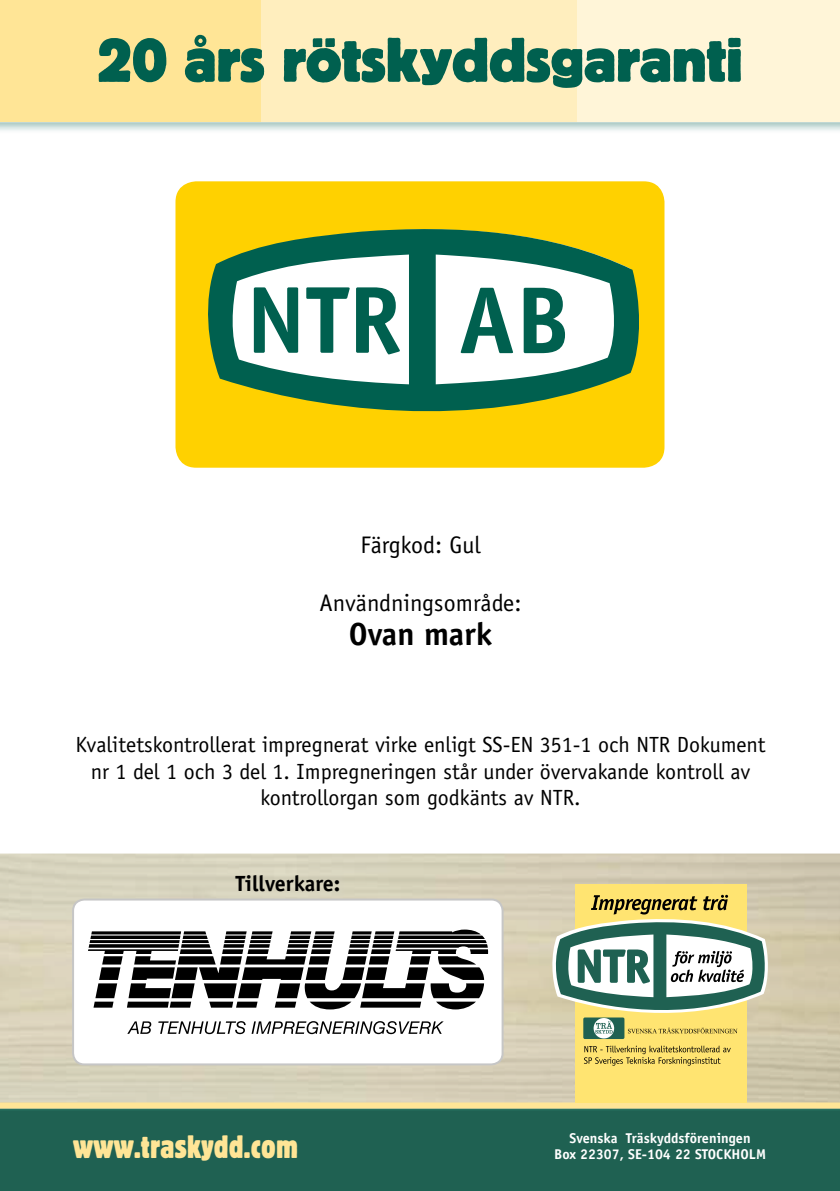
<style>
.page{position:relative;width:840px;height:1191px;background:#fff}
.page>*{position:absolute;margin:0;border:0;box-sizing:border-box;transform-origin:0 0}
.t1{font:700 62.2px "Block Berthold BQ";color:#00604f;scale:.95 1}
.t2{font:condensed 32px "Block Berthold BQ";letter-spacing:.01em;color:#ffe596}
.t3{font:700 32px "Officina Sans";color:#000}
.t4{font:24px "Officina Sans";color:#000}
.t5{font:22px/26.4px "Officina Sans";color:#000;text-align:center}
.t6{font:700 22px "Officina Sans";color:#000}
.t7{font:700 14.2px/16.8px "Officina Sans";color:#fff;text-align:center}
</style>
<div class="page">
<div style="left:175px;top:181px;width:489px;height:287px;background:#ffd100;border-radius:21px"></div>
<svg style="left:208px;top:229px;width:431px;height:183px"></svg>
<svg style="left:254px;top:287px;width:44px;height:66px;background:#58978c"></svg>
<svg style="left:306px;top:287px;width:43px;height:66px;background:#95bdb6"></svg>
<svg style="left:356px;top:287px;width:43px;height:67px;background:#59978c"></svg>
<svg style="left:460px;top:288px;width:53px;height:65px;background:#87b4ac"></svg>
<svg style="left:523px;top:288px;width:41px;height:65px;background:#438a7d"></svg>
<div style="left:0;top:1108px;width:839px;height:83px;background:#1f6152"></div>
<div style="left:0;top:1102px;width:839px;height:6px;background:#ffe596"></div>
<div style="left:574px;top:884px;width:171px;height:218px;background:#ffe471"></div>
<div style="left:583px;top:1017px;width:41px;height:22px;background:#1f6152;border-radius:2px"></div>
<svg style="left:593px;top:1018px;width:20px;height:20px"></svg>
<svg style="left:552px;top:895px;width:215px;height:138px"></svg>
<svg style="left:584px;top:1045px;width:146px;height:20px"></svg>
<div style="left:72px;top:898px;width:431px;height:167px;border:2px solid #c6c6c6;border-radius:11px"></div>
<div style="left:0;top:0;width:839px;height:134px;background:#086152;opacity:.4"></div>
<div style="left:0;top:0;width:261px;height:121px;background:#ffe596"></div>
<div style="left:261px;top:0;width:316px;height:121px;background:#ffeebe"></div>
<div style="left:577px;top:0;width:262px;height:121px;background:#fff5d8"></div>
<svg style="left:127px;top:1021px;width:316px;height:13px"></svg>
<svg style="left:88px;top:929px;width:400px;height:80px"></svg>
<h1 class="t1" style="left:97px;top:25px;width:680px">20 års rötskyddsgaranti</h1>
<p class="t4" style="left:360px;top:531px;width:121px">Färgkod: Gul</p>
<p class="t4" style="left:319px;top:588px;width:203px">Användningsområde:</p>
<h2 class="t3" style="left:348px;top:613px;width:145px">Ovan mark</h2>
<p class="t5" style="left:75px;top:731px;width:691px">Kvalitetskontrollerat impregnerat virke enligt SS-EN 351-1 och NTR Dokument nr 1 del 1 och 3 del 1. Impregneringen står under övervakande kontroll av kontrollorgan som godkänts av NTR.</p>
<p class="t6" style="left:235px;top:869px;width:106px">Tillverkare:</p>
<h2 class="t2" style="left:73px;top:1127px;width:226px">www.traskydd.com</h2>
<p class="t7" style="left:554px;top:1129px;width:213px">Svenska Träskyddsföreningen<br>Box 22307, SE-104 22 STOCKHOLM</p>
</div>
